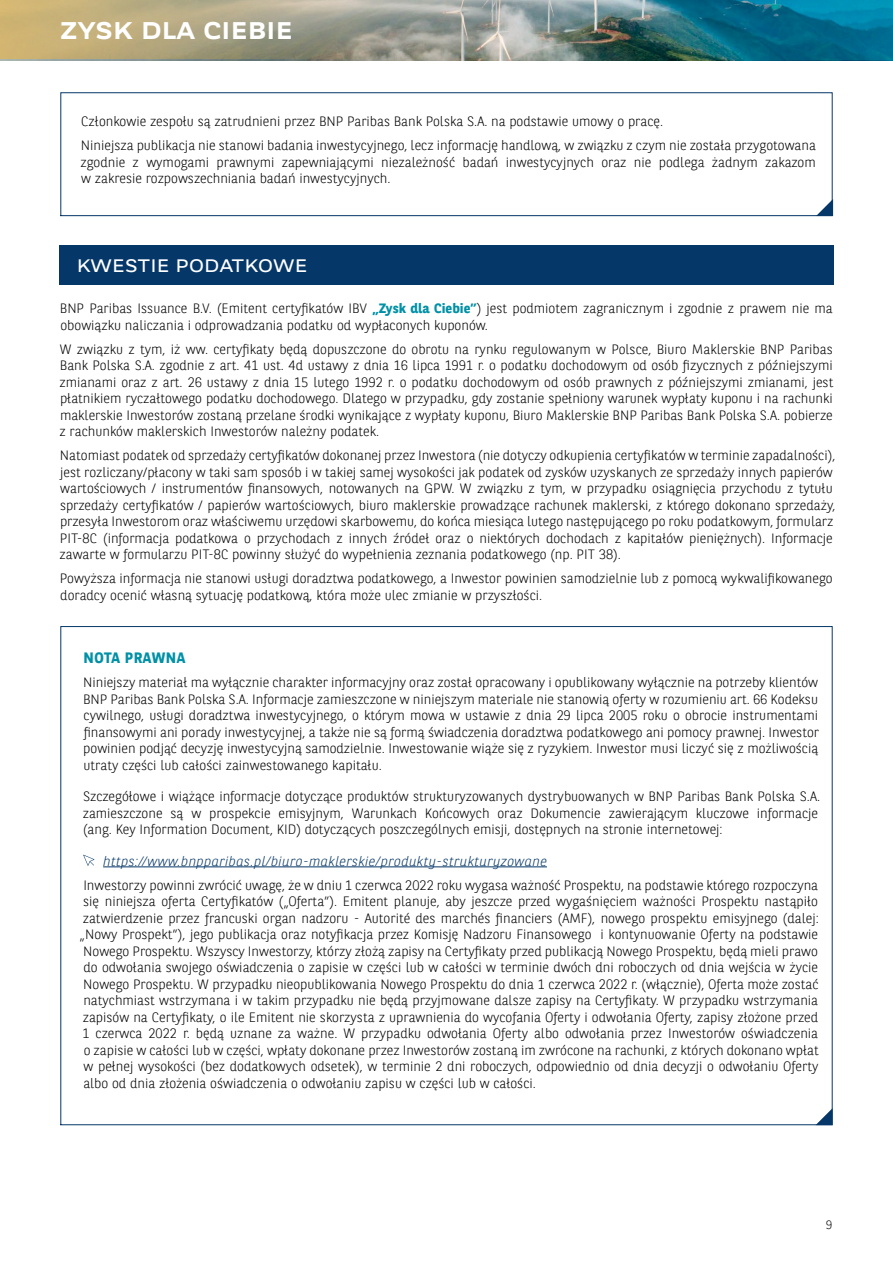
<style>
.page{position:relative;width:893px;height:1263px;background:#fff}
.page>*{position:absolute;margin:0;border:0;box-sizing:border-box;transform-origin:0 0}
.t1{font:700 24px "BNPP Expanded Sans";letter-spacing:.01em;color:#fff}
.t2{font:18px "BNPP Expanded Sans";letter-spacing:.01em;color:#fff}
.t3{font:700 15px "BNPP Sans";letter-spacing:.03em;color:#0091a7}
.t4{font:300 13.5px/16.5px "BNPP Sans";color:#000}
.t5{font:italic 300 13.5px "BNPP Sans";letter-spacing:.03em;color:#053768}
.t6{font:300 12px "BNPP Sans";color:#000}
.s1{font-weight:700;color:#0091a7}
</style>
<div class="page">
<svg style="left:0;top:0;width:446px;height:59px;background:#aea484"></svg>
<img style="left:446px;top:0;width:447px;height:60px">
<div style="left:59px;top:246px;width:774px;height:39px;background:#053768"></div>
<svg style="left:60px;top:92px;width:773px;height:124px"></svg>
<svg style="left:60px;top:626px;width:773px;height:499px"></svg>
<svg style="left:815px;top:1108px;width:18px;height:17px"></svg>
<h1 class="t1" style="left:60px;top:14px;width:234px">ZYSK DLA CIEBIE</h1>
<p class="t4" style="left:81px;top:109px;width:736px;line-height:24px">Członkowie zespołu są zatrudnieni przez BNP Paribas Bank Polska S.A. na podstawie umowy o pracę.<br>Niniejsza publikacja nie stanowi badania inwestycyjnego, lecz informację handlową, w związku z czym nie została przygotowana</p>
<p class="t4" style="left:81px;top:153px;width:737px">zgodnie z wymogami prawnymi zapewniającymi niezależność badań inwestycyjnych oraz nie podlega żadnym zakazom w zakresie rozpowszechniania badań inwestycyjnych.</p>
<h2 class="t2" style="left:77px;top:253px;width:232px">KWESTIE PODATKOWE</h2>
<p class="t4" style="left:60px;top:300px;width:774px">BNP Paribas Issuance B.V. (Emitent certyfikatów IBV <span class="s1">„Zysk dla Ciebie”</span>) jest podmiotem zagranicznym i zgodnie z prawem nie ma obowiązku naliczania i odprowadzania podatku od wypłaconych kuponów.</p>
<p class="t4" style="left:60px;top:340px;width:775px;text-align:justify">W związku z tym, iż ww. certyfikaty będą dopuszczone do obrotu na rynku regulowanym w Polsce, Biuro Maklerskie BNP Paribas Bank Polska S.A. zgodnie z art. 41 ust. 4d ustawy z dnia 16 lipca 1991 r. o podatku dochodowym od osób fizycznych z późniejszymi zmianami oraz z art. 26 ustawy z dnia 15 lutego 1992 r. o podatku dochodowym od osób prawnych z późniejszymi zmianami, jest płatnikiem ryczałtowego podatku dochodowego. Dlatego w przypadku, gdy zostanie spełniony warunek wypłaty kuponu i na rachunki maklerskie Inwestorów zostaną przelane środki wynikające z wypłaty kuponu, Biuro Maklerskie BNP Paribas Bank Polska S.A. pobierze z rachunków maklerskich Inwestorów należny podatek.</p>
<p class="t4" style="left:60px;top:446px;width:777px">Natomiast podatek od sprzedaży certyfikatów dokonanej przez Inwestora (nie dotyczy odkupienia certyfikatów w terminie zapadalności), jest rozliczany/płacony w taki sam sposób i w takiej samej wysokości jak podatek od zysków uzyskanych ze sprzedaży innych papierów wartościowych / instrumentów finansowych, notowanych na GPW. W związku z tym, w przypadku osiągnięcia przychodu z tytułu sprzedaży certyfikatów / papierów wartościowych, biuro maklerskie prowadzące rachunek maklerski, z którego dokonano sprzedaży, przesyła Inwestorom oraz właściwemu urzędowi skarbowemu, do końca miesiąca lutego następującego po roku podatkowym, formularz PIT-8C (informacja podatkowa o przychodach z innych źródeł oraz o niektórych dochodach z kapitałów pieniężnych). Informacje zawarte w formularzu PIT-8C powinny służyć do wypełnienia zeznania podatkowego (np. PIT 38).</p>
<p class="t4" style="left:60px;top:569px;width:774px">Powyższa informacja nie stanowi usługi doradztwa podatkowego, a Inwestor powinien samodzielnie lub z pomocą wykwalifikowanego doradcy ocenić własną sytuację podatkową, która może ulec zmianie w przyszłości.</p>
<p class="t3" style="left:84px;top:648px;width:103px">NOTA PRAWNA</p>
<p class="t4" style="left:83px;top:674px;width:737px;text-align:justify">Niniejszy materiał ma wyłącznie charakter informacyjny oraz został opracowany i opublikowany wyłącznie na potrzeby klientów BNP Paribas Bank Polska S.A. Informacje zamieszczone w niniejszym materiale nie stanowią oferty w rozumieniu art. 66 Kodeksu cywilnego, usługi doradztwa inwestycyjnego, o którym mowa w ustawie z dnia 29 lipca 2005 roku o obrocie instrumentami finansowymi ani porady inwestycyjnej, a także nie są formą świadczenia doradztwa podatkowego ani pomocy prawnej. Inwestor powinien podjąć decyzję inwestycyjną samodzielnie. Inwestowanie wiąże się z ryzykiem. Inwestor musi liczyć się z możliwością utraty części lub całości zainwestowanego kapitału.</p>
<p class="t4" style="left:83px;top:788px;width:739px">Szczegółowe i wiążące informacje dotyczące produktów strukturyzowanych dystrybuowanych w BNP Paribas Bank Polska S.A. zamieszczone są w prospekcie emisyjnym, Warunkach Końcowych oraz Dokumencie zawierającym kluczowe informacje (ang. Key Information Document, KID) dotyczących poszczególnych emisji, dostępnych na stronie internetowej:</p>
<p class="t5" style="left:103px;top:852px;width:445px">https://www.bnpparibas.pl/biuro-maklerskie/produkty-strukturyzowane</p>
<p class="t4" style="left:83px;top:876px;width:736px">Inwestorzy powinni zwrócić uwagę, że w dniu 1 czerwca 2022 roku wygasa ważność Prospektu, na podstawie którego rozpoczyna</p>
<p class="t4" style="left:83px;top:893px;width:736px">się niniejsza oferta Certyfikatów („Oferta”). Emitent planuje, aby jeszcze przed wygaśnięciem ważności Prospektu nastąpiło</p>
<p class="t4" style="left:83px;top:909px;width:738px">zatwierdzenie przez francuski organ nadzoru - Autorité des marchés financiers (AMF), nowego prospektu emisyjnego (dalej:</p>
<p class="t4" style="left:80px;top:926px;width:740px">„Nowy Prospekt”), jego publikacja oraz notyfikacja przez Komisję Nadzoru Finansowego i kontynuowanie Oferty na podstawie</p>
<p class="t4" style="left:83px;top:942px;width:736px">Nowego Prospektu. Wszyscy Inwestorzy, którzy złożą zapisy na Certyfikaty przed publikacją Nowego Prospektu, będą mieli prawo</p>
<p class="t4" style="left:84px;top:959px;width:736px">do odwołania swojego oświadczenia o zapisie w części lub w całości w terminie dwóch dni roboczych od dnia wejścia w życie</p>
<p class="t4" style="left:83px;top:975px;width:737px">Nowego Prospektu. W przypadku nieopublikowania Nowego Prospektu do dnia 1 czerwca 2022 r. (włącznie), Oferta może zostać</p>
<p class="t4" style="left:83px;top:992px;width:736px">natychmiast wstrzymana i w takim przypadku nie będą przyjmowane dalsze zapisy na Certyfikaty. W przypadku wstrzymania</p>
<p class="t4" style="left:83px;top:1008px;width:737px">zapisów na Certyfikaty, o ile Emitent nie skorzysta z uprawnienia do wycofania Oferty i odwołania Oferty, zapisy złożone przed</p>
<p class="t4" style="left:82px;top:1025px;width:737px">1 czerwca 2022 r. będą uznane za ważne. W przypadku odwołania Oferty albo odwołania przez Inwestorów oświadczenia</p>
<p class="t4" style="left:84px;top:1041px;width:736px">o zapisie w całości lub w części, wpłaty dokonane przez Inwestorów zostaną im zwrócone na rachunki, z których dokonano wpłat</p>
<p class="t4" style="left:83px;top:1058px;width:736px">w pełnej wysokości (bez dodatkowych odsetek), w terminie 2 dni roboczych, odpowiednio od dnia decyzji o odwołaniu Oferty</p>
<p class="t4" style="left:83px;top:1074px;width:454px">albo od dnia złożenia oświadczenia o odwołaniu zapisu w części lub w całości.</p>
<p class="t6" style="left:826px;top:1216px;width:8px">9</p>
</div>
